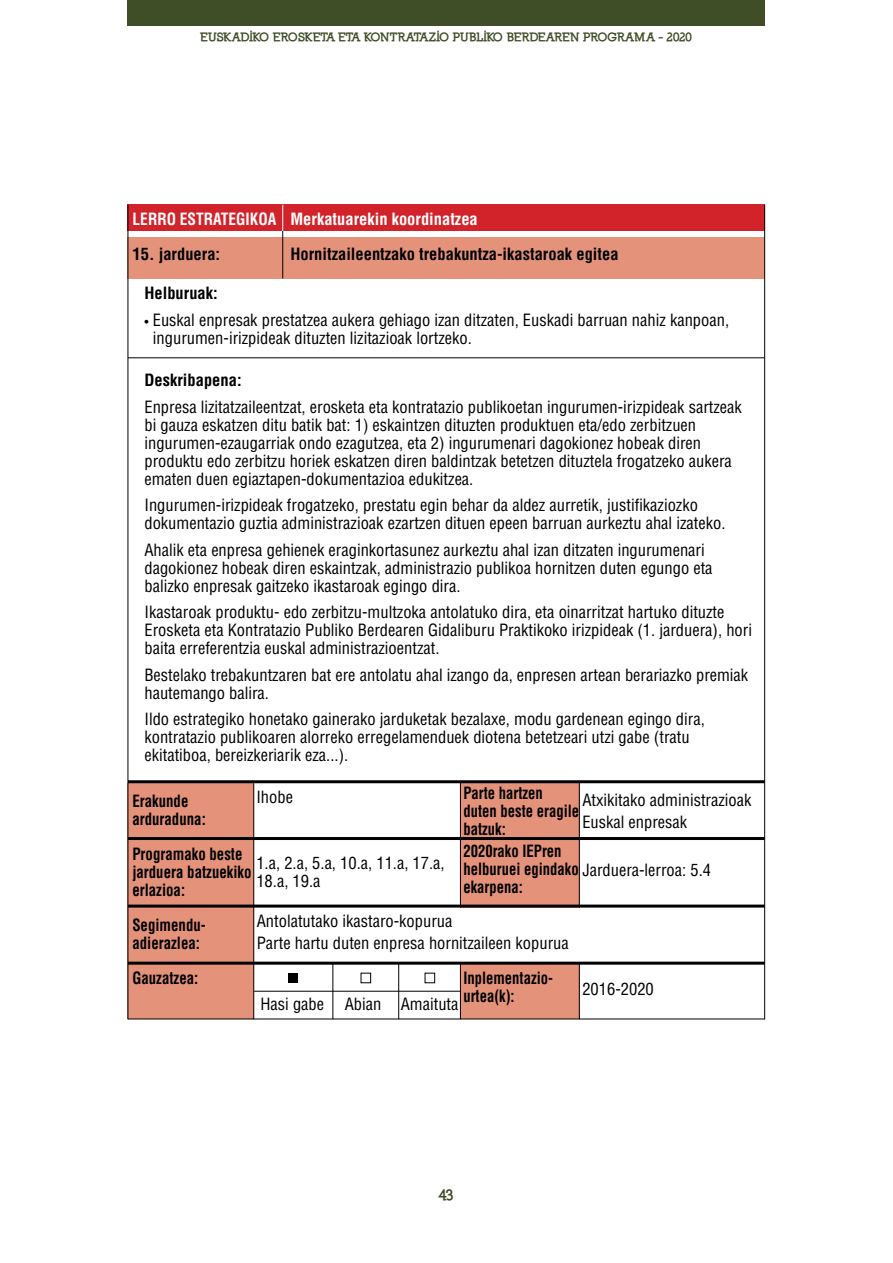
<style>
.page{position:relative;width:893px;height:1263px;background:#fff}
.page>*{position:absolute;margin:0;border:0;box-sizing:border-box;transform-origin:0 0}
.t1{font:condensed 16.5px/18px "Helvetica LT Std";color:#000}
.t2{font:700 condensed 16.5px/18px "Helvetica LT Std";color:#000;scale:.9 1}
.t3{font:700 condensed 16.5px/18px "Helvetica LT Std";color:#000;scale:.89 1}
.t4{font:700 condensed 16.5px "Helvetica LT Std";color:#000}
.t5{font:700 condensed 16.5px "Helvetica LT Std";color:#fff}
.t6{font:700 condensed 16.5px "Helvetica LT Std";color:#fff;scale:.93 1}
.t7{font:900 15px "Nilland";color:#404e27}
.t8{font:900 12px "Nilland";letter-spacing:-.035em;color:#404e27}
.s1{font-stretch:normal;font-size:12px}
.s2{font-weight:700}
</style>
<div class="page">
<div style="left:128px;top:0;width:637px;height:26px;background:#404e27"></div>
<div style="left:128px;top:783px;width:126px;height:236px;background:#e5927a"></div>
<div style="left:460px;top:783px;width:120px;height:124px;background:#e5927a"></div>
<div style="left:461px;top:963px;width:119px;height:56px;background:#e5927a"></div>
<div style="left:128px;top:205px;width:637px;height:26px;background:#d2232a"></div>
<div style="left:128px;top:237px;width:637px;height:41px;background:#e5927a"></div>
<hr style="left:282px;top:231px;width:1px;height:47px;background:#000">
<hr style="left:253px;top:783px;width:1px;height:236px;background:#000">
<hr style="left:460px;top:782px;width:1px;height:125px;background:#000">
<hr style="left:579px;top:782px;width:1px;height:125px;background:#000">
<hr style="left:460px;top:963px;width:1px;height:56px;background:#000">
<hr style="left:398px;top:963px;width:1px;height:56px;background:#000">
<hr style="left:333px;top:963px;width:1px;height:56px;background:#000">
<hr style="left:579px;top:963px;width:1px;height:56px;background:#000">
<hr style="left:764px;top:205px;width:1px;height:814px;background:#000">
<hr style="left:128px;top:205px;width:1px;height:814px;background:#000">
<svg style="left:282px;top:205px;width:1px;height:26px"></svg>
<hr style="left:128px;top:357px;width:637px;height:1px;background:#000">
<hr style="left:128px;top:1018px;width:637px;height:1px;background:#000">
<hr style="left:254px;top:991px;width:206px;height:1px;background:#000">
<hr style="left:128px;top:780px;width:637px;height:3px;background:#000">
<hr style="left:128px;top:837px;width:637px;height:3px;background:#000">
<hr style="left:128px;top:904px;width:637px;height:3px;background:#000">
<hr style="left:128px;top:962px;width:637px;height:3px;background:#000">
<div style="left:289px;top:973px;width:9px;height:10px;background:#000"></div>
<div style="left:361px;top:973px;width:10px;height:10px;border:1px solid #000"></div>
<div style="left:425px;top:973px;width:10px;height:10px;border:1px solid #000"></div>
<p class="t8" style="left:200px;top:30px;width:494px">EUSKADIKO EROSKETA ETA KONTRATAZIO PUBLIKO BERDEAREN PROGRAMA - 2020</p>
<p class="t6" style="left:133px;top:208px;width:156px">LERRO ESTRATEGIKOA</p>
<p class="t4" style="left:133px;top:243px;width:89px">15. jarduera:</p>
<p class="t5" style="left:290px;top:208px;width:189px">Merkatuarekin koordinatzea</p>
<p class="t4" style="left:290px;top:243px;width:330px">Hornitzaileentzako trebakuntza-ikastaroak egitea</p>
<p class="t4" style="left:144px;top:283px;width:75px">Helburuak:</p>
<p class="t1" style="left:153px;top:311px;width:578px;text-indent:-9px"><span class="s1">•</span> Euskal enpresak prestatzea aukera gehiago izan ditzaten, Euskadi barruan nahiz kanpoan, ingurumen-irizpideak dituzten lizitazioak lortzeko.</p>
<p class="t4" style="left:144px;top:370px;width:99px">Deskribapena:</p>
<p class="t1" style="left:144px;top:397px;width:599px">Enpresa lizitatzaileentzat, erosketa eta kontratazio publikoetan ingurumen-irizpideak sartzeak bi gauza eskatzen ditu batik bat: 1) eskaintzen dituzten produktuen eta/edo zerbitzuen ingurumen-ezaugarriak ondo ezagutzea, eta 2) ingurumenari dagokionez hobeak diren produktu edo zerbitzu horiek eskatzen diren baldintzak betetzen dituztela frogatzeko aukera ematen duen egiaztapen-dokumentazioa edukitzea.</p>
<p class="t1" style="left:144px;top:496px;width:582px">Ingurumen-irizpideak frogatzeko, prestatu egin behar da aldez aurretik, justifikaziozko dokumentazio guztia administrazioak ezartzen dituen epeen barruan aurkeztu ahal izateko.</p>
<p class="t1" style="left:144px;top:540px;width:570px">Ahalik eta enpresa gehienek eraginkortasunez aurkeztu ahal izan ditzaten ingurumenari dagokionez hobeak diren eskaintzak, administrazio publikoa hornitzen duten egungo eta balizko enpresak gaitzeko ikastaroak egingo dira.</p>
<p class="t1" style="left:144px;top:603px;width:609px">Ikastaroak produktu- edo zerbitzu-multzoka antolatuko dira, eta oinarritzat hartuko dituzte<br>Erosketa eta Kontratazio Publiko Berdearen Gidaliburu Praktikoko irizpideak (1. jarduera), hori baita erreferentzia euskal administrazioentzat.</p>
<p class="t1" style="left:144px;top:665px;width:605px">Bestelako trebakuntzaren bat ere antolatu ahal izango da, enpresen artean berariazko premiak hautemango balira.</p>
<p class="t1" style="left:144px;top:710px;width:562px">Ildo estrategiko honetako gainerako jarduketak bezalaxe, modu gardenean egingo dira, kontratazio publikoaren alorreko erregelamenduek diotena betetzeari utzi gabe (tratu ekitatiboa, bereizkeriarik eza...).</p>
<p class="t2" style="left:132px;top:792px;width:83px">Erakunde arduraduna:</p>
<p class="t2" style="left:132px;top:845px;width:134px">Programako beste jarduera batzuekiko erlazioa:</p>
<p class="t2" style="left:132px;top:916px;width:83px">Segimendu&shy;adierazlea:</p>
<p class="t2" style="left:132px;top:969px;width:75px">Gauzatzea:</p>
<p class="t3" style="left:463px;top:783px;width:132px">Parte hartzen duten beste eragile batzuk:</p>
<p class="t3" style="left:463px;top:833px;width:112px;line-height:36px">2020rako IEPren ekarpena:</p>
<p class="t1" style="left:256px;top:788px;width:38px">Ihobe</p>
<p class="t1" style="left:582px;top:789px;width:171px;line-height:22.2px">Atxikitako administrazioak<br>Euskal enpresak</p>
<p class="t1" style="left:463px;top:861px;width:249px"><span class="s2">helburuei egindako</span> Jarduera-lerroa: 5.4</p>
<p class="t1" style="left:256px;top:854px;width:190px">1.a, 2.a, 5.a, 10.a, 11.a, 17.a,<br>18.a, 19.a</p>
<p class="t1" style="left:257px;top:910px;width:314px;line-height:22.2px">Antolatutako ikastaro-kopurua<br>Parte hartu duten enpresa hornitzaileen kopurua</p>
<p class="t3" style="left:463px;top:969px;width:102px">Inplementazio&shy;urtea(k):</p>
<p class="t1" style="left:582px;top:980px;width:73px">2016-2020</p>
<p class="t1" style="left:260px;top:995px;width:65px">Hasi gabe</p>
<p class="t1" style="left:345px;top:995px;width:115px">Abian Amaituta</p>
<p class="t7" style="left:439px;top:1185px;width:17px">43</p>
</div>
